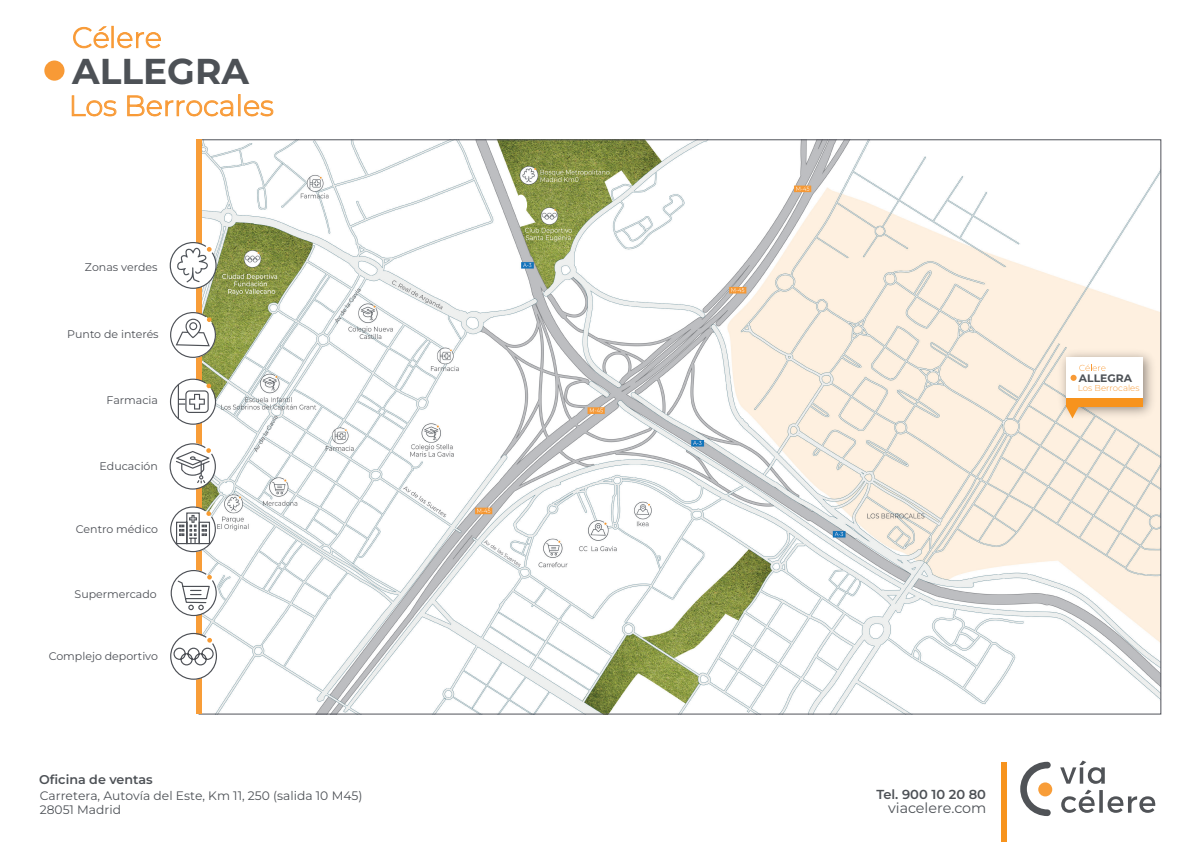
<style>
.page{position:relative;width:1191px;height:842px;background:#fff}
.page>*{position:absolute;margin:0;border:0;box-sizing:border-box;transform-origin:0 0}
.t1{font:700 35.9px "Montserrat";color:#4d5156}
.t2{font:300 28.6px "Montserrat";color:#f89a36}
.t3{font:14.3px "Montserrat";color:#4d5156}
.t4{font:600 13px "Montserrat";color:#4d5156}
.t5{font:600 12.7px "Montserrat";color:#4d5156}
.t6{font:12.3px/14.7px "Montserrat";color:#4d5156}
.t7{font:11px "Montserrat";color:#4d5056}
.t8{font:700 10.8px "Montserrat";color:#4d5156}
.t9{font:300 8.6px "Montserrat";color:#f89a36}
</style>
<div class="page">
<img style="left:203px;top:141px;width:956px;height:571px">
<svg style="left:1020px;top:760px;width:135px;height:56px"></svg>
<div style="left:196px;top:139px;width:6px;height:575px;background:#f89d38"></div>
<div style="left:1000px;top:763px;width:6px;height:79px;background:#f7931d"></div>
<svg style="left:171px;top:632px;width:45px;height:48px"></svg>
<div style="left:515px;top:195px;width:12px;height:20px;background:#fff;border-radius:50%"></div>
<div style="left:238px;top:94px;width:2px;height:22px;border:1px solid #f89a36"></div>
<svg style="left:244px;top:100px;width:30px;height:17px"></svg>
<svg style="left:72px;top:25px;width:161px;height:592px"></svg>
<div style="left:111px;top:26px;width:3px;height:22px;background:#f89a36;border:1px solid #f89a36"></div>
<div style="left:44px;top:61px;width:20px;height:20px;background:#f89a36;border-radius:50%"></div>
<img style="left:1053px;top:344px;width:107px;height:80px">
<div style="left:1066px;top:357px;width:76px;height:49px;background:#fff"></div>
<div style="left:1066px;top:398px;width:76px;height:9px;background:#f7931d"></div>
<svg style="left:1066px;top:407px;width:12px;height:11px"></svg>
<svg style="left:1070px;top:364px;width:35px;height:17px"></svg>
<h1 class="t1" style="left:72px;top:48px;width:178px">ALLEGRA</h1>
<h2 class="t2" style="left:69px;top:87px;width:206px">Los Berrocales</h2>
<p class="t7" style="left:85px;top:260px;width:74px">Zonas verdes</p>
<p class="t7" style="left:67px;top:327px;width:93px">Punto de interés</p>
<p class="t7" style="left:107px;top:393px;width:53px">Farmacia</p>
<p class="t7" style="left:100px;top:458px;width:60px">Educación</p>
<p class="t7" style="left:76px;top:521px;width:84px">Centro médico</p>
<p class="t7" style="left:75px;top:586px;width:84px">Supermercado</p>
<p class="t7" style="left:49px;top:649px;width:111px">Complejo deportivo</p>
<p class="t5" style="left:39px;top:771px;width:115px">Oficina de ventas</p>
<p class="t6" style="left:40px;top:787px;width:324px">Carretera, Autovía del Este, Km 11, 250 (salida 10 M45)<br>28051 Madrid</p>
<p class="t8" style="left:1079px;top:371px;width:55px">ALLEGRA</p>
<p class="t9" style="left:1077px;top:383px;width:63px">Los Berrocales</p>
<p class="t4" style="left:876px;top:786px;width:111px">Tel. 900 10 20 80</p>
<h3 class="t3" style="left:888px;top:799px;width:100px">viacelere.com</h3>
</div>
